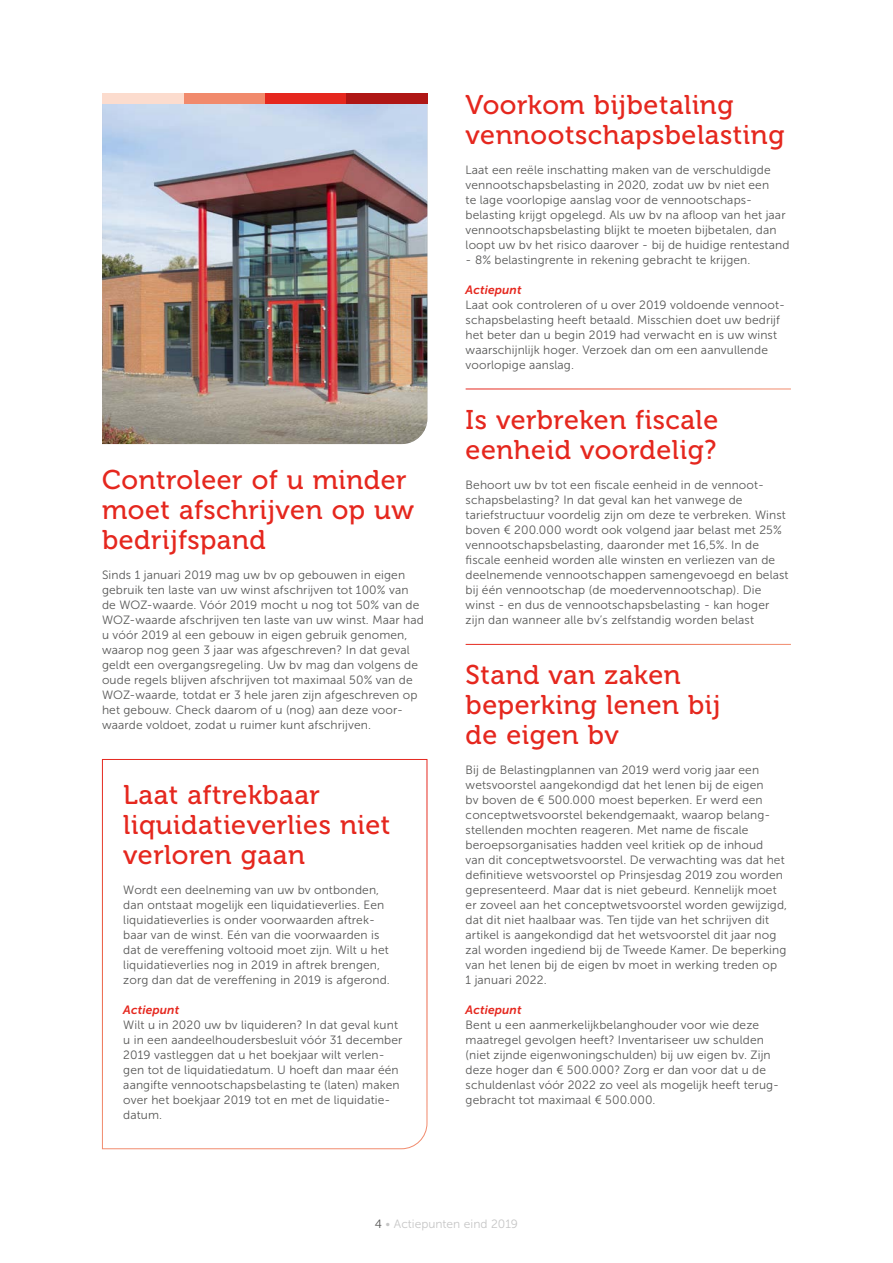
<style>
.page{position:relative;width:893px;height:1263px;background:#fff}
.page>*{position:absolute;margin:0;border:0;box-sizing:border-box;transform-origin:0 0}
.t1{font:27px/30px "Museo 500";letter-spacing:.02em;color:#e5271e}
.t2{font:12px/15px "Museo Sans 300";letter-spacing:.01em;color:#575756}
.t3{font:italic 12px "Museo Sans 700";letter-spacing:.01em;color:#e5271e}
.t4{font:12px "Museo Sans 300";color:#c6c6c6}
.s1{color:#575756}
</style>
<div class="page">
<img style="left:102px;top:104px;width:325px;height:340px">
<div style="left:346px;top:94px;width:81px;height:10px;background:#af1615"></div>
<div style="left:265px;top:94px;width:81px;height:10px;background:#e5271e"></div>
<div style="left:183px;top:94px;width:82px;height:10px;background:#f18a6c"></div>
<div style="left:102px;top:94px;width:81px;height:10px;background:#fcdcce"></div>
<svg style="left:102px;top:759px;width:326px;height:390px"></svg>
<h1 class="t1" style="left:102px;top:465px;width:314px">Controleer of u minder moet afschrijven op uw bedrijfspand</h1>
<p class="t2" style="left:102px;top:567px;width:323px">Sinds 1 januari 2019 mag uw bv op gebouwen in eigen gebruik ten laste van uw winst afschrijven tot 100% van de WOZ-waarde. Vóór 2019 mocht u nog tot 50% van de WOZ-waarde afschrijven ten laste van uw winst. Maar had u vóór 2019 al een gebouw in eigen gebruik genomen, waarop nog geen 3 jaar was afgeschreven? In dat geval geldt een overgangsregeling. Uw bv mag dan volgens de oude regels blijven afschrijven tot maximaal 50% van de WOZ-waarde, totdat er 3 hele jaren zijn afgeschreven op het gebouw. Check daarom of u (nog) aan deze voor&shy;waarde voldoet, zodat u ruimer kunt afschrijven.</p>
<h1 class="t1" style="left:123px;top:780px;width:269px">Laat aftrekbaar liquidatieverlies niet verloren gaan</h1>
<p class="t2" style="left:123px;top:882px;width:268px">Wordt een deelneming van uw bv ontbonden, dan ontstaat mogelijk een liquidatieverlies. Een liquidatieverlies is onder voorwaarden aftrek&shy;baar van de winst. Eén van die voorwaarden is dat de vereffening voltooid moet zijn. Wilt u het liquidatieverlies nog in 2019 in aftrek brengen, zorg dan dat de vereffening in 2019 is afgerond.</p>
<p class="t3" style="left:123px;top:1003px;width:57px">Actiepunt</p>
<p class="t2" style="left:123px;top:1017px;width:281px">Wilt u in 2020 uw bv liquideren? In dat geval kunt u in een aandeelhoudersbesluit vóór 31 december 2019 vastleggen dat u het boekjaar wilt verlen&shy;gen tot de liquidatiedatum. U hoeft dan maar één aangifte vennootschapsbelasting te (laten) maken over het boekjaar 2019 tot en met de liquidatie&shy;datum.</p>
<h1 class="t1" style="left:466px;top:90px;width:320px">Voorkom bijbetaling vennootschapsbelasting</h1>
<p class="t2" style="left:466px;top:162px;width:325px">Laat een reële inschatting maken van de verschuldigde vennootschapsbelasting in 2020, zodat uw bv niet een<br>te lage voorlopige aanslag voor de vennootschaps&shy;belasting krijgt opgelegd. Als uw bv na afloop van het jaar vennootschapsbelasting blijkt te moeten bijbetalen, dan loopt uw bv het risico daarover - bij de huidige rentestand</p>
<p class="t2" style="left:466px;top:252px;width:286px">- 8% belastingrente in rekening gebracht te krijgen.</p>
<p class="t3" style="left:466px;top:283px;width:57px">Actiepunt</p>
<p class="t2" style="left:466px;top:297px;width:321px">Laat ook controleren of u over 2019 voldoende vennoot&shy;schapsbelasting heeft betaald. Misschien doet uw bedrijf het beter dan u begin 2019 had verwacht en is uw winst waarschijnlijk hoger. Verzoek dan om een aanvullende voorlopige aanslag.</p>
<h1 class="t1" style="left:466px;top:405px;width:254px">Is verbreken fiscale eenheid voordelig?</h1>
<p class="t2" style="left:466px;top:477px;width:324px">Behoort uw bv tot een fiscale eenheid in de vennoot&shy;schapsbelasting? In dat geval kan het vanwege de tariefstructuur voordelig zijn om deze te verbreken. Winst boven € 200.000 wordt ook volgend jaar belast met 25% vennootschapsbelasting, daaronder met 16,5%. In de fiscale eenheid worden alle winsten en verliezen van de deelnemende vennootschappen samengevoegd en belast bij één vennootschap (de moedervennootschap). Die winst - en dus de vennootschapsbelasting - kan hoger zijn dan wanneer alle bv’s zelfstandig worden belast</p>
<h1 class="t1" style="left:466px;top:660px;width:256px">Stand van zaken beperking lenen bij de eigen bv</h1>
<p class="t2" style="left:466px;top:762px;width:323px">Bij de Belastingplannen van 2019 werd vorig jaar een wetsvoorstel aangekondigd dat het lenen bij de eigen<br>bv boven de € 500.000 moest beperken. Er werd een conceptwetsvoorstel bekendgemaakt, waarop belang&shy;stellenden mochten reageren. Met name de fiscale beroepsorganisaties hadden veel kritiek op de inhoud<br>van dit conceptwetsvoorstel. De verwachting was dat het definitieve wetsvoorstel op Prinsjesdag 2019 zou worden gepresenteerd. Maar dat is niet gebeurd. Kennelijk moet er zoveel aan het conceptwetsvoorstel worden gewijzigd, dat dit niet haalbaar was. Ten tijde van het schrijven dit artikel is aangekondigd dat het wetsvoorstel dit jaar nog zal worden ingediend bij de Tweede Kamer. De beperking van het lenen bij de eigen bv moet in werking treden op<br>1 januari 2022.</p>
<p class="t3" style="left:466px;top:1003px;width:57px">Actiepunt</p>
<p class="t2" style="left:466px;top:1017px;width:315px">Bent u een aanmerkelijkbelanghouder voor wie deze maatregel gevolgen heeft? Inventariseer uw schulden (niet zijnde eigenwoningschulden) bij uw eigen bv. Zijn deze hoger dan € 500.000? Zorg er dan voor dat u de schuldenlast vóór 2022 zo veel als mogelijk heeft terug&shy;gebracht tot maximaal € 500.000.</p>
<p class="t4" style="left:375px;top:1218px;width:145px"><span class="s1">4</span> • Actiepunten eind 2019</p>
</div>
